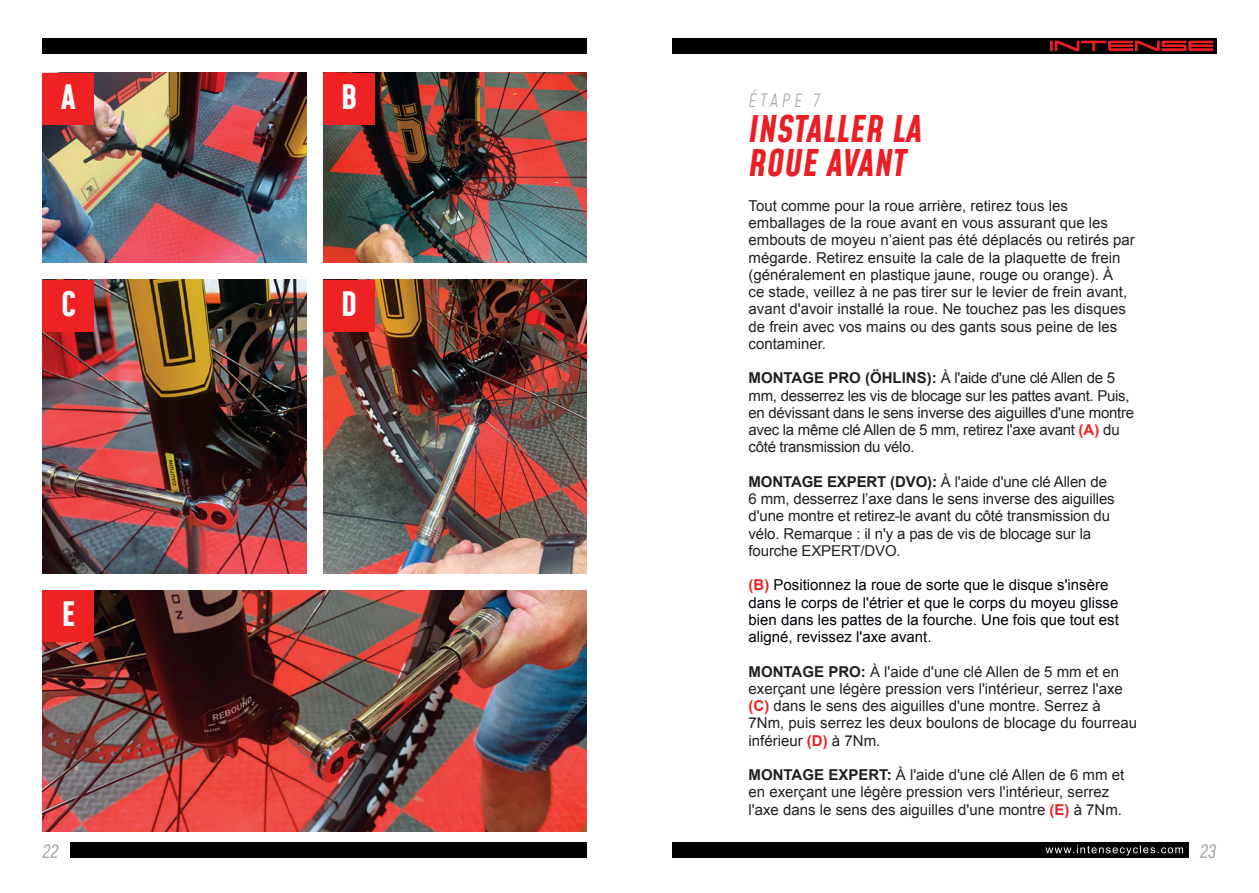
<style>
.page{position:relative;width:1259px;height:893px;background:#fff}
.page>*{position:absolute;margin:0;border:0;box-sizing:border-box;transform-origin:0 0}
.t1{font:italic 700 36px/34.5px "Mohave";color:#ea1e24}
.t2{font:700 33px "Mohave";color:#fff}
.t3{font:italic 300 18px "Mohave";letter-spacing:.2em;color:#a9a8a9}
.t4{font:italic 18px "Mohave";color:#a9a8a9}
.t5{font:15px/17.2px "Arial";color:#231f20}
.t6{font:15px/17.2px "Arial";letter-spacing:-.02em;color:#231f20}
.t7{font:15px/17.2px "Arial";color:#000208}
.s1{font-weight:700}
.s2{font-weight:700;color:#ee2123}
</style>
<div class="page">
<div style="left:70px;top:843px;width:517px;height:15px;background:#000"></div>
<div style="left:672px;top:843px;width:516px;height:15px;background:#000"></div>
<svg style="left:1045px;top:845px;width:138px;height:10px"></svg>
<div style="left:43px;top:38px;width:544px;height:15px;background:#000"></div>
<div style="left:672px;top:38px;width:544px;height:15px;background:#000"></div>
<svg style="left:1050px;top:41px;width:163px;height:10px"></svg>
<img style="left:43px;top:280px;width:263px;height:293px">
<img style="left:323px;top:280px;width:264px;height:293px">
<img style="left:43px;top:73px;width:263px;height:190px">
<img style="left:323px;top:73px;width:264px;height:190px">
<div style="left:43px;top:280px;width:51px;height:52px;background:#ee2123"></div>
<div style="left:43px;top:73px;width:51px;height:52px;background:#ee2123"></div>
<div style="left:323px;top:73px;width:52px;height:52px;background:#ee2123"></div>
<img style="left:43px;top:590px;width:544px;height:242px">
<div style="left:323px;top:280px;width:52px;height:52px;background:#ee2123"></div>
<div style="left:43px;top:590px;width:51px;height:52px;background:#ee2123"></div>
<h2 class="t2" style="left:61px;top:76px;width:17px">A</h2>
<h2 class="t2" style="left:341px;top:76px;width:18px">B</h2>
<h2 class="t2" style="left:61px;top:283px;width:17px">C</h2>
<h2 class="t2" style="left:61px;top:594px;width:16px">E</h2>
<h2 class="t2" style="left:341px;top:283px;width:18px">D</h2>
<p class="t3" style="left:748px;top:89px;width:73px">ÉTAPE 7</p>
<h1 class="t1" style="left:748px;top:112px;width:175px">INSTALLER LA<br>ROUE AVANT</h1>
<p class="t5" style="left:748px;top:197px;width:388px">Tout comme pour la roue arrière, retirez tous les emballages de la roue avant en vous assurant que les embouts de moyeu n’aient pas été déplacés ou retirés par mégarde. Retirez ensuite la cale de la plaquette de frein (généralement en plastique jaune, rouge ou orange). À<br>ce stade, veillez à ne pas tirer sur le levier de frein avant, avant d'avoir installé la roue. Ne touchez pas les disques de frein avec vos mains ou des gants sous peine de les contaminer.</p>
<p class="t6" style="left:748px;top:370px;width:387px"><span class="s1">MONTAGE PRO (ÖHLINS):</span> À l'aide d'une clé Allen de 5 mm, desserrez les vis de blocage sur les pattes avant. Puis, en dévissant dans le sens inverse des aiguilles d'une montre avec la même clé Allen de 5 mm, retirez l'axe avant <span class="s2">(A)</span> du côté transmission du vélo.</p>
<p class="t5" style="left:748px;top:473px;width:368px"><span class="s1">MONTAGE EXPERT (DVO):</span> À l'aide d'une clé Allen de 6 mm, desserrez l’axe dans le sens inverse des aiguilles d'une montre et retirez-le avant du côté transmission du vélo. Remarque : il n'y a pas de vis de blocage sur la fourche EXPERT/DVO.</p>
<p class="t7" style="left:748px;top:577px;width:372px"><span class="s2">(B)</span> Positionnez la roue de sorte que le disque s'insère dans le corps de l'étrier et que le corps du moyeu glisse bien dans les pattes de la fourche. Une fois que tout est aligné, revissez l'axe avant.</p>
<p class="t5" style="left:748px;top:663px;width:390px"><span class="s1">MONTAGE PRO:</span> À l'aide d'une clé Allen de 5 mm et en exerçant une légère pression vers l'intérieur, serrez l'axe <span class="s2">(C)</span> dans le sens des aiguilles d'une montre. Serrez à 7Nm, puis serrez les deux boulons de blocage du fourreau inférieur <span class="s2">(D)</span> à 7Nm.</p>
<p class="t5" style="left:748px;top:766px;width:377px"><span class="s1">MONTAGE EXPERT:</span> À l'aide d'une clé Allen de 6 mm et en exerçant une légère pression vers l'intérieur, serrez l'axe dans le sens des aiguilles d'une montre <span class="s2">(E)</span> à 7Nm.</p>
<p class="t4" style="left:43px;top:840px;width:18px">22</p>
<p class="t4" style="left:1200px;top:840px;width:18px">23</p>
</div>
